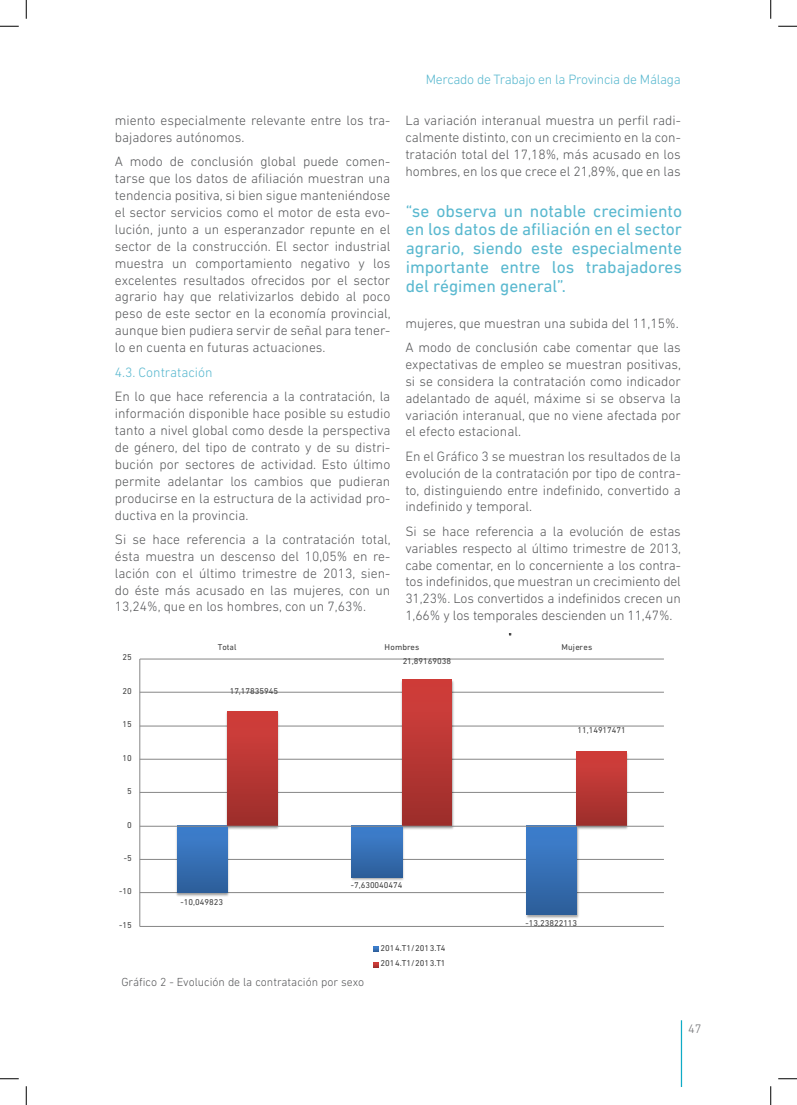
<style>
.page{position:relative;width:797px;height:1105px;background:#fff}
.page>*{position:absolute;margin:0;border:0;box-sizing:border-box;transform-origin:0 0}
.t1{font:17.5px/18.8px "DIN Next LT Pro";color:#59b8cf;text-align:justify}
.t2{font:300 13.75px/16.9px "DIN Next LT Pro";color:#57585a;text-align:justify}
.t3{font:300 13.75px "DIN Next LT Pro";letter-spacing:-.02em;color:#59b8cf}
.t4{font:300 13.75px "DIN Next LT Pro";color:#59b8cf}
.t5{font:300 12.5px "DIN Next LT Pro";color:#6c6d70}
.t6{font:300 11.88px "DIN Next LT Pro";color:#57585a}
.t7{font:8.62px/15.9px "DIN Next LT Pro";letter-spacing:-.005em;color:#404040}
.t8{font:8.62px "DIN Next LT Pro";letter-spacing:.02em;color:#404040}
</style>
<div class="page">
<hr style="left:681px;top:1020px;width:1px;height:67px;background:#0fabc6">
<hr style="left:140px;top:926px;width:524px;height:1px;background:#868686">
<hr style="left:140px;top:892px;width:524px;height:1px;background:#868686">
<hr style="left:140px;top:859px;width:524px;height:1px;background:#868686">
<hr style="left:140px;top:792px;width:524px;height:1px;background:#868686">
<hr style="left:140px;top:759px;width:524px;height:1px;background:#868686">
<hr style="left:140px;top:726px;width:524px;height:1px;background:#868686">
<hr style="left:140px;top:692px;width:524px;height:1px;background:#868686">
<hr style="left:140px;top:659px;width:524px;height:1px;background:#868686">
<img style="left:174px;top:825px;width:57px;height:72px">
<img style="left:348px;top:825px;width:57px;height:56px">
<img style="left:523px;top:825px;width:58px;height:94px">
<img style="left:223px;top:711px;width:59px;height:120px">
<img style="left:398px;top:679px;width:58px;height:152px">
<img style="left:573px;top:751px;width:57px;height:80px">
<div style="left:177px;top:826px;width:50px;height:67px;background:linear-gradient(to bottom,#3e80d0,#2d5f9a)"></div>
<div style="left:352px;top:826px;width:50px;height:51px;background:linear-gradient(to bottom,#3e80d0,#2d5e9a)"></div>
<div style="left:527px;top:826px;width:49px;height:89px;background:linear-gradient(to bottom,#3e80d0,#2d5e9a)"></div>
<div style="left:227px;top:711px;width:50px;height:115px;background:linear-gradient(to bottom,#d43f3c,#9d2e2b)"></div>
<div style="left:402px;top:680px;width:50px;height:146px;background:linear-gradient(to bottom,#d43f3c,#9d2e2b)"></div>
<div style="left:576px;top:752px;width:50px;height:74px;background:linear-gradient(to bottom,#d43f3c,#9e2e2b)"></div>
<hr style="left:139px;top:659px;width:1px;height:267px;background:#868686">
<hr style="left:140px;top:826px;width:524px;height:1px;background:#868686">
<svg style="left:373px;top:947px;width:5px;height:4px"></svg>
<svg style="left:373px;top:962px;width:5px;height:5px"></svg>
<svg style="left:0;top:25px;width:19px;height:2px"></svg>
<svg style="left:778px;top:25px;width:19px;height:2px"></svg>
<svg style="left:0;top:1078px;width:19px;height:1px"></svg>
<svg style="left:778px;top:1078px;width:19px;height:1px"></svg>
<svg style="left:25px;top:0;width:2px;height:19px"></svg>
<svg style="left:25px;top:1086px;width:2px;height:19px"></svg>
<svg style="left:770px;top:0;width:1px;height:19px"></svg>
<svg style="left:770px;top:1086px;width:1px;height:19px"></svg>
<p class="t2" style="left:115px;top:112px;width:277px">miento especialmente relevante entre los tra&shy;bajadores autónomos.</p>
<p class="t2" style="left:115px;top:153px;width:277px">A modo de conclusión global puede comen&shy;tarse que los datos de afiliación muestran una tendencia positiva, si bien sigue manteniéndose el sector servicios como el motor de esta evo&shy;lución, junto a un esperanzador repunte en el sector de la construcción. El sector industrial muestra un comportamiento negativo y los excelentes resultados ofrecidos por el sector agrario hay que relativizarlos debido al poco peso de este sector en la economía provincial, aunque bien pudiera servir de señal para tener&shy;lo en cuenta en futuras actuaciones.</p>
<p class="t4" style="left:115px;top:364px;width:99px">4.3. Contratación</p>
<p class="t2" style="left:115px;top:388px;width:277px">En lo que hace referencia a la contratación, la información disponible hace posible su estudio tanto a nivel global como desde la perspectiva de género, del tipo de contrato y de su distri&shy;bución por sectores de actividad. Esto último permite adelantar los cambios que pudieran producirse en la estructura de la actividad pro&shy;ductiva en la provincia.</p>
<p class="t2" style="left:115px;top:531px;width:277px">Si se hace referencia a la contratación total, ésta muestra un descenso del 10,05% en re&shy;lación con el último trimestre de 2013, sien&shy;do éste más acusado en las mujeres, con un 13,24%, que en los hombres, con un 7,63%.</p>
<p class="t3" style="left:425px;top:72px;width:257px">Mercado de Trabajo en la Provincia de Málaga</p>
<p class="t2" style="left:405px;top:112px;width:277px">La variación interanual muestra un perfil radi&shy;calmente distinto, con un crecimiento en la con&shy;tratación total del 17,18%, más acusado en los hombres, en los que crece el 21,89%, que en las</p>
<p class="t1" style="left:406px;top:201px;width:278px">“se observa un notable crecimiento en los datos de afiliación en el sector agrario, siendo este especialmente importante entre los trabajadores del régimen general”.</p>
<p class="t2" style="left:405px;top:314px;width:275px">mujeres, que muestran una subida del 11,15%.</p>
<p class="t2" style="left:405px;top:339px;width:277px">A modo de conclusión cabe comentar que las expectativas de empleo se muestran positivas, si se considera la contratación como indicador adelantado de aquél, máxime si se observa la variación interanual, que no viene afectada por el efecto estacional.</p>
<p class="t2" style="left:405px;top:448px;width:277px">En el Gráfico 3 se muestran los resultados de la evolución de la contratación por tipo de contra&shy;to, distinguiendo entre indefinido, convertido a indefinido y temporal.</p>
<p class="t2" style="left:405px;top:523px;width:277px">Si se hace referencia a la evolución de estas variables respecto al último trimestre de 2013, cabe comentar, en lo concerniente a los contra&shy;tos indefinidos, que muestran un crecimiento del 31,23%. Los convertidos a indefinidos crecen un 1,66% y los temporales descienden un 11,47%.</p>
<p class="t7" style="left:122px;top:649px;width:11px">25</p>
<p class="t7" style="left:122px;top:683px;width:11px">20</p>
<p class="t7" style="left:122px;top:716px;width:11px">15</p>
<p class="t7" style="left:122px;top:750px;width:11px">10</p>
<p class="t7" style="left:127px;top:783px;width:6px">5</p>
<p class="t7" style="left:127px;top:817px;width:6px">0</p>
<p class="t7" style="left:124px;top:850px;width:9px">-5</p>
<p class="t7" style="left:119px;top:883px;width:14px">-10</p>
<p class="t7" style="left:119px;top:917px;width:14px">-15</p>
<p class="t7" style="left:218px;top:639px;width:20px">Total</p>
<p class="t7" style="left:384px;top:639px;width:36px">Hombres</p>
<p class="t8" style="left:561px;top:642px;width:32px">Mujeres</p>
<p class="t7" style="left:230px;top:683px;width:50px">17,17835945</p>
<p class="t7" style="left:402px;top:653px;width:50px">21,89169038</p>
<p class="t7" style="left:181px;top:893px;width:44px">-10,049823</p>
<p class="t7" style="left:351px;top:877px;width:53px">-7,630040474</p>
<p class="t7" style="left:380px;top:940px;width:67px">2014.T1/2013.T4<br>2014.T1/2013.T1</p>
<p class="t7" style="left:577px;top:722px;width:50px">11,14917471</p>
<p class="t7" style="left:525px;top:915px;width:53px">-13,23822113</p>
<p class="t6" style="left:121px;top:975px;width:244px">Gráfico 2 - Evolución de la contratación por sexo</p>
<p class="t5" style="left:688px;top:1022px;width:15px">47</p>
</div>
